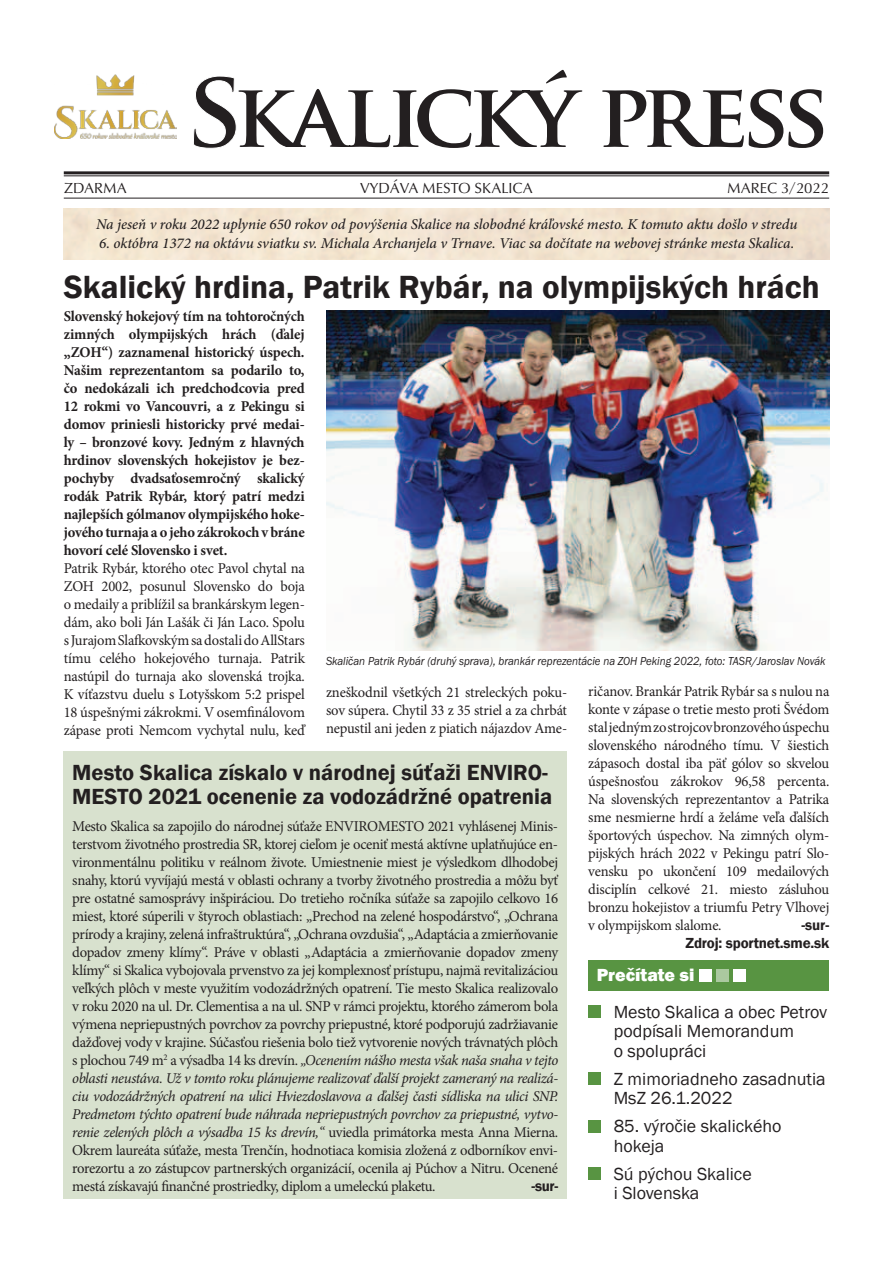
<style>
.page{position:relative;width:893px;height:1263px;background:#fff}
.page>*{position:absolute;margin:0;border:0;box-sizing:border-box;transform-origin:0 0}
.t1{font:600 33px "Franklin Gothic";color:#231f20}
.t2{font:600 22.5px/24px "Franklin Gothic";color:#231f20}
.t3{font:18px/19.5px "Franklin Gothic";color:#231f20}
.t4{font:800 18px "Franklin Gothic";color:#fff}
.t5{font:15px/18px "Minion Pro";letter-spacing:-.015em;color:#231f20;text-align:justify}
.t6{font:700 15px/18px "Minion Pro";letter-spacing:-.01em;color:#231f20;text-align:justify}
.t7{font:italic 500 15px "Minion Pro";letter-spacing:-.005em;color:#231f20}
.t8{font:15px "Classico URWTOT";color:#231f20}
.t9{font:600 15px/18px "Franklin Gothic";letter-spacing:-.01em;color:#231f20;text-align:right}
.t10{font:12px "Franklin Got Itc TOT Boo Ita";color:#231f20;scale:.91 1}
.s1{font-style:italic}
</style>
<div class="page">
<hr style="left:64px;top:171px;width:765px;height:3px;background:#231f20">
<hr style="left:64px;top:175px;width:765px;height:1px;background:#231f20">
<hr style="left:64px;top:198px;width:765px;height:1px;background:#231f20">
<svg style="left:238px;top:70px;width:585px;height:78px"></svg>
<svg style="left:193px;top:76px;width:43px;height:72px"></svg>
<img style="left:54px;top:75px;width:123px;height:64px">
<div style="left:588px;top:960px;width:241px;height:30px;background:#589442"></div>
<div style="left:699px;top:969px;width:12px;height:12px;background:#fff"></div>
<div style="left:716px;top:969px;width:12px;height:12px;background:#abc9a0"></div>
<div style="left:734px;top:969px;width:12px;height:12px;background:#fff"></div>
<div style="left:588px;top:1005px;width:12px;height:13px;background:#589442"></div>
<div style="left:588px;top:1072px;width:12px;height:13px;background:#589442"></div>
<div style="left:588px;top:1120px;width:12px;height:12px;background:#589442"></div>
<div style="left:588px;top:1167px;width:12px;height:13px;background:#589442"></div>
<img style="left:326px;top:310px;width:503px;height:340px">
<div style="left:64px;top:752px;width:503px;height:447px;background:#d8e1ce"></div>
<p class="t8" style="left:64px;top:178px;width:64px">ZDARMA</p>
<p class="t8" style="left:360px;top:178px;width:174px">VYDÁVA MESTO SKALICA</p>
<p class="t8" style="left:727px;top:178px;width:104px">MAREC 3/2022</p>
<p class="t7" style="left:96px;top:214px;width:703px">Na jeseň v roku 2022 uplynie 650 rokov od povýšenia Skalice na slobodné kráľovské mesto. K tomuto aktu došlo v stredu</p>
<p class="t7" style="left:99px;top:233px;width:696px">6. októbra 1372 na oktávu sviatku sv. Michala Archanjela v Trnave. Viac sa dočítate na webovej stránke mesta Skalica.</p>
<h1 class="t1" style="left:64px;top:267px;width:757px">Skalický hrdina, Patrik Rybár, na olympijských hrách</h1>
<p class="t6" style="left:64px;top:307px;width:242px">Slovenský hokejový tím na tohtoročných zimných olympijských hrách (ďalej „ZOH“) zaznamenal historický úspech.<br>Našim reprezentantom sa podarilo to, čo nedokázali ich predchodcovia pred 12 rokmi vo Vancouvri, a z Pekingu si domov priniesli historicky prvé medai&shy;ly – bronzové kovy. Jedným z hlavných hrdinov slovenských hokejistov je bez&shy;pochyby dvadsaťosemročný skalický rodák Patrik Rybár, ktorý patrí medzi najlepších gólmanov olympijského hoke&shy;jového turnaja a o jeho zákrokoch v bráne hovorí celé Slovensko i svet.</p>
<p class="t5" style="left:64px;top:560px;width:243px">Patrik Rybár, ktorého otec Pavol chytal na ZOH 2002, posunul Slovensko do boja o medaily a priblížil sa brankárskym legen&shy;dám, ako boli Ján Lašák či Ján Laco. Spolu s Jurajom Slafkovským sa dostali do AllStars tímu celého hokejového turnaja. Patrik nastúpil do turnaja ako slovenská trojka.<br>K víťazstvu duelu s Lotyšskom 5:2 prispel 18 úspešnými zákrokmi. V osemfinálovom zápase proti Nemcom vychytal nulu, keď</p>
<p class="t10" style="left:326px;top:654px;width:551px">Skaličan Patrik Rybár (druhý sprava), brankár reprezentácie na ZOH Peking 2022, foto: TASR/Jaroslav Novák</p>
<p class="t5" style="left:326px;top:683px;width:243px">zneškodnil všetkých 21 streleckých poku&shy;sov súpera. Chytil 33 z 35 striel a za chrbát nepustil ani jeden z piatich nájazdov Ame-</p>
<p class="t5" style="left:588px;top:683px;width:243px">ričanov. Brankár Patrik Rybár sa s nulou na konte v zápase o tretie mesto proti Švédom stal jedným zo strojcov bronzového úspechu slovenského národného tímu. V šiestich zápasoch dostal iba päť gólov so skvelou úspešnosťou zákrokov 96,58 percenta.<br>Na slovenských reprezentantov a Patrika sme nesmierne hrdí a želáme veľa ďalších športových úspechov. Na zimných olym&shy;pijských hrách 2022 v Pekingu patrí Slo&shy;vensku po ukončení 109 medailových disciplín celkové 21. miesto zásluhou bronzu hokejistov a triumfu Petry Vlhovej v olympijskom slalome.</p>
<h2 class="t2" style="left:72px;top:761px;width:482px">Mesto Skalica získalo v národnej súťaži ENVIRO-<br>MESTO 2021 ocenenie za vodozádržné opatrenia</h2>
<p class="t5" style="left:72px;top:817px;width:488px">Mesto Skalica sa zapojilo do národnej súťaže ENVIROMESTO 2021 vyhlásenej Minis&shy;terstvom životného prostredia SR, ktorej cieľom je oceniť mestá aktívne uplatňujúce en&shy;vironmentálnu politiku v reálnom živote. Umiestnenie miest je výsledkom dlhodobej snahy, ktorú vyvíjajú mestá v oblasti ochrany a tvorby životného prostredia a môžu byť pre ostatné samosprávy inšpiráciou. Do tretieho ročníka súťaže sa zapojilo celkovo 16 miest, ktoré súperili v štyroch oblastiach: „Prechod na zelené hospodárstvo“, „Ochrana prírody a krajiny, zelená infraštruktúra“, „Ochrana ovzdušia“, „Adaptácia a zmierňovanie dopadov zmeny klímy“. Práve v oblasti „Adaptácia a zmierňovanie dopadov zmeny klímy“ si Skalica vybojovala prvenstvo za jej komplexnosť prístupu, najmä revitalizáciou veľkých plôch v meste využitím vodozádržných opatrení. Tie mesto Skalica realizovalo v roku 2020 na ul. Dr. Clementisa a na ul. SNP v rámci projektu, ktorého zámerom bola výmena nepriepustných povrchov za povrchy priepustné, ktoré podporujú zadržiavanie dažďovej vody v krajine. Súčasťou riešenia bolo tiež vytvorenie nových trávnatých plôch s plochou 749 m<sup>2</sup> a výsadba 14 ks drevín. <span class="s1">„Ocenením nášho mesta však naša snaha v tejto oblasti neustáva. Už v tomto roku plánujeme realizovať ďalší projekt zameraný na realizá&shy;ciu vodozádržných opatrení na ulici Hviezdoslavova a ďalšej časti sídliska na ulici SNP.<br>Predmetom týchto opatrení bude náhrada nepriepustných povrchov za priepustné, vytvo&shy;renie zelených plôch a výsadba 15 ks drevín,“</span> uviedla primátorka mesta Anna Mierna.<br>Okrem laureáta súťaže, mesta Trenčín, hodnotiaca komisia zložená z odborníkov envi&shy;rorezortu a zo zástupcov partnerských organizácií, ocenila aj Púchov a Nitru. Ocenené mestá získavajú finančné prostriedky, diplom a umeleckú plaketu.</p>
<p class="t9" style="left:685px;top:916px;width:145px">-sur-<br>Zdroj: sportnet.sme.sk</p>
<p class="t4" style="left:597px;top:964px;width:99px">Prečítate si</p>
<p class="t3" style="left:614px;top:1002px;width:215px">Mesto Skalica a obec Petrov podpísali Memorandum<br>o spolupráci</p>
<p class="t3" style="left:614px;top:1069px;width:214px">Z mimoriadneho zasadnutia<br>MsZ 26.1.2022</p>
<p class="t3" style="left:614px;top:1117px;width:169px">85. výročie skalického hokeja</p>
<p class="t3" style="left:614px;top:1164px;width:139px">Sú pýchou Skalice i Slovenska</p>
<p class="t9" style="left:532px;top:1177px;width:28px">-sur-</p>
</div>
